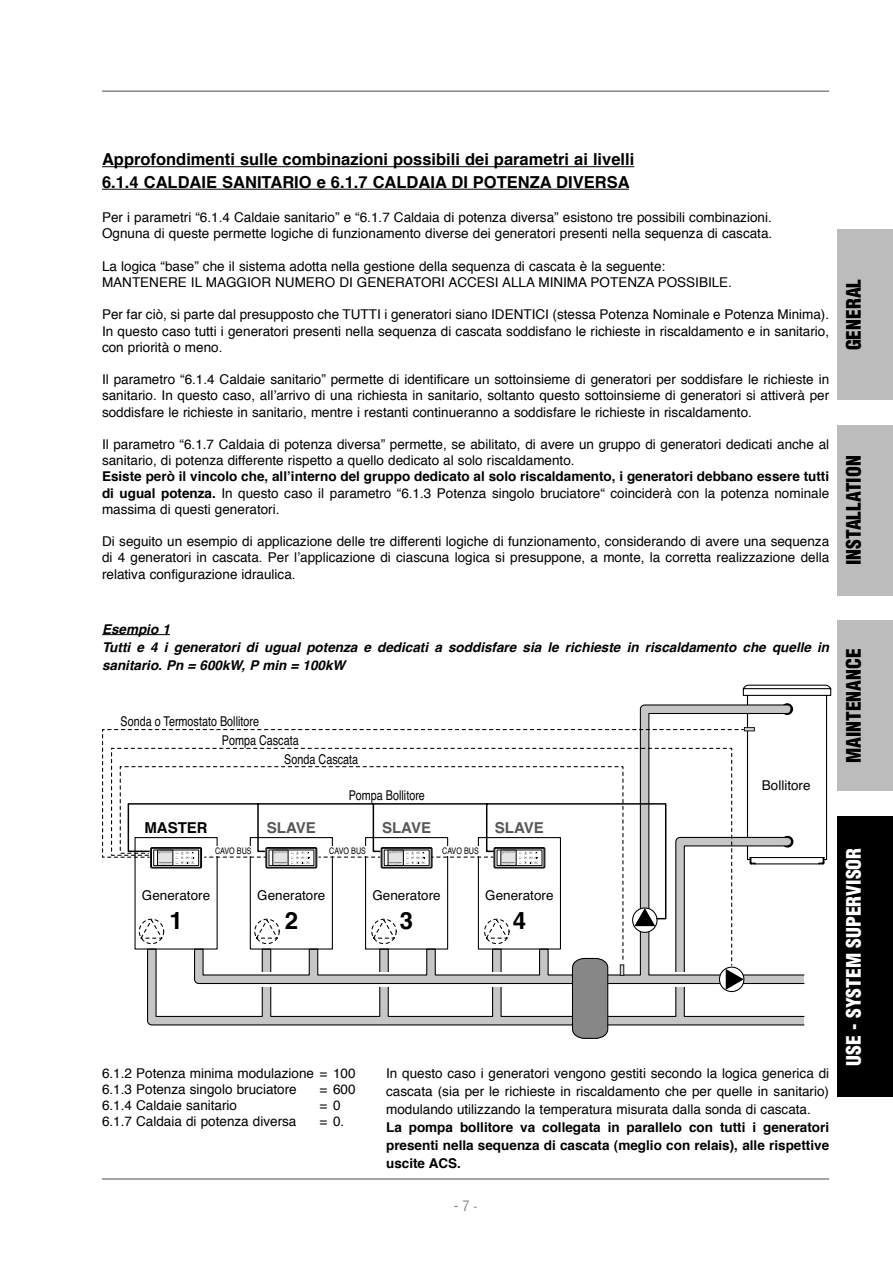
<style>
.page{position:relative;width:893px;height:1263px;background:#fff}
.page>*{position:absolute;margin:0;border:0;box-sizing:border-box;transform-origin:0 0}
.t1{font:700 24px "Helvetica";color:#000}
.t2{font:900 condensed 19.5px "Helvetica LT Std";color:#000}
.t3{font:900 condensed 19.5px "Helvetica LT Std";color:#fff}
.t4{font:700 16.5px/22.5px "Helvetica";color:#000}
.t5{font:700 15px "Helvetica";color:#575756}
.t6{font:700 15px "Helvetica";color:#000}
.t7{font:condensed 14.25px "Helvetica LT Std";color:#878787}
.t8{font:13.5px/16.2px "Helvetica";color:#000}
.t9{font:700 13.5px/16.2px "Helvetica";color:#000;text-align:justify}
.t10{font:italic 700 13.5px/18px "Helvetica";color:#000}
.t11{font:13.5px "Helvetica";color:#000;scale:.8 1}
.t12{font:9px "Helvetica";color:#000;scale:.8 1}
.s1{font-weight:400}
.s2{font-size:12px}
</style>
<div class="page">
<hr style="left:102px;top:166px;width:532px;height:1px;background:#000">
<hr style="left:102px;top:189px;width:527px;height:1px;background:#000">
<hr style="left:102px;top:634px;width:68px;height:1px;background:#000">
<svg style="left:102px;top:694px;width:703px;height:344px"></svg>
<svg style="left:110px;top:747px;width:623px;height:219px"></svg>
<svg style="left:127px;top:802px;width:540px;height:118px"></svg>
<hr style="left:102px;top:90px;width:727px;height:2px;background:#878787">
<hr style="left:102px;top:1178px;width:727px;height:2px;background:#878787">
<div style="left:838px;top:230px;width:55px;height:170px;background:#bcbcbc"></div>
<div style="left:838px;top:425px;width:55px;height:170px;background:#bcbcbc"></div>
<div style="left:838px;top:621px;width:55px;height:170px;background:#bcbcbc"></div>
<div style="left:838px;top:816px;width:55px;height:281px;background:#000"></div>
<p class="t4" style="left:102px;top:149px;width:534px">Approfondimenti sulle combinazioni possibili dei parametri ai livelli<br>6.1.4 Caldaie</p>
<p class="t4" style="left:222px;top:171px;width:11px">sanitario</p>
<p class="t4" style="left:317px;top:171px;width:113px">e 6.1.7 Caldaia</p>
<p class="t4" style="left:451px;top:171px;width:45px">di potenza</p>
<p class="t4" style="left:556px;top:171px;width:23px">diversa</p>
<p class="t8" style="left:102px;top:210px;width:672px">Per i parametri “6.1.4 Caldaie sanitario” e “6.1.7 Caldaia di potenza diversa” esistono tre possibili combinazioni.<br>Ognuna di queste permette logiche di funzionamento diverse dei generatori presenti nella sequenza di cascata.</p>
<p class="t8" style="left:102px;top:258px;width:631px">La logica “base” che il sistema adotta nella gestione della sequenza di cascata è la seguente:<br>MANTENERE IL MAGGIOR NUMERO DI GENERATORI ACCESI ALLA MINIMA POTENZA POSSIBILE.</p>
<p class="t8" style="left:102px;top:307px;width:729px;text-align:justify">Per far ciò, si parte dal presupposto che TUTTI i generatori siano IDENTICI (stessa Potenza Nominale e Potenza Minima).<br>In questo caso tutti i generatori presenti nella sequenza di cascata soddisfano le richieste in riscaldamento e in sanitario, con priorità o meno.</p>
<p class="t8" style="left:102px;top:372px;width:729px;text-align:justify">Il parametro “6.1.4 Caldaie sanitario” permette di identificare un sottoinsieme di generatori per soddisfare le richieste in sanitario. In questo caso, all’arrivo di una richiesta in sanitario, soltanto questo sottoinsieme di generatori si attiverà per soddisfare le richieste in sanitario, mentre i restanti continueranno a soddisfare le richieste in riscaldamento.</p>
<p class="t8" style="left:102px;top:437px;width:729px">Il parametro “6.1.7 Caldaia di potenza diversa” permette, se abilitato, di avere un gruppo di generatori dedicati anche al sanitario, di potenza differente rispetto a quello dedicato al solo riscaldamento.</p>
<p class="t9" style="left:102px;top:469px;width:729px">Esiste però il vincolo che, all’interno del gruppo dedicato al solo riscaldamento, i generatori debbano essere tutti di ugual potenza. <span class="s1">In questo caso il parametro “6.1.3 Potenza singolo bruciatore“ coinciderà con la potenza nominale massima di questi generatori.</span></p>
<p class="t8" style="left:102px;top:534px;width:729px;text-align:justify">Di seguito un esempio di applicazione delle tre differenti logiche di funzionamento, considerando di avere una sequenza di 4 generatori in cascata. Per l’applicazione di ciascuna logica si presuppone, a monte, la corretta realizzazione della relativa configurazione idraulica.</p>
<h2 class="t2" style="left:841px;top:350px;width:72px;rotate:-90deg">GENERAL</h2>
<h2 class="t2" style="left:841px;top:565px;width:109px;rotate:-90deg">INSTALLATION</h2>
<p class="t10" style="left:102px;top:620px;width:729px">Esempio 1<br>Tutti e 4 i generatori di ugual potenza e dedicati a soddisfare sia le richieste in riscaldamento che quelle in sanitario. Pn = 600kW, P min = 100kW</p>
<p class="t11" style="left:121px;top:711px;width:175px">Sonda o Termostato Bollitore</p>
<p class="t11" style="left:222px;top:730px;width:98px">Pompa Cascata</p>
<p class="t11" style="left:284px;top:749px;width:94px">Sonda Cascata</p>
<p class="t6" style="left:144px;top:816px;width:65px">MASTER</p>
<p class="t5" style="left:267px;top:816px;width:50px">SLAVE</p>
<p class="t11" style="left:349px;top:785px;width:97px">Pompa Bollitore</p>
<p class="t5" style="left:382px;top:816px;width:50px">SLAVE</p>
<p class="t12" style="left:215px;top:844px;width:47px">CAVO BUS</p>
<p class="t12" style="left:329px;top:844px;width:47px">CAVO BUS</p>
<p class="t12" style="left:442px;top:844px;width:47px">CAVO BUS</p>
<p class="t5" style="left:495px;top:816px;width:50px">SLAVE</p>
<p class="t8" style="left:142px;top:888px;width:70px">Generatore</p>
<h1 class="t1" style="left:169px;top:901px;width:15px">1</h1>
<p class="t8" style="left:257px;top:888px;width:70px">Generatore</p>
<h1 class="t1" style="left:285px;top:901px;width:15px">2</h1>
<p class="t8" style="left:372px;top:888px;width:70px">Generatore</p>
<h1 class="t1" style="left:400px;top:901px;width:15px">3</h1>
<p class="t8" style="left:485px;top:888px;width:70px">Generatore</p>
<h1 class="t1" style="left:513px;top:901px;width:15px">4</h1>
<p class="t8" style="left:762px;top:778px;width:50px">Bollitore</p>
<p class="t8" style="left:102px;top:1065px;width:255px">6.1.2 Potenza minima modulazione = 100<br>6.1.3 Potenza singolo bruciatore</p>
<p class="t8" style="left:320px;top:1081px;width:38px">= 600</p>
<p class="t8" style="left:102px;top:1097px;width:137px">6.1.4 Caldaie sanitario</p>
<p class="t8" style="left:320px;top:1097px;width:23px">= 0</p>
<p class="t8" style="left:102px;top:1114px;width:196px">6.1.7 Caldaia di potenza diversa</p>
<p class="t8" style="left:320px;top:1114px;width:26px">= 0.</p>
<p class="t8" style="left:386px;top:1064px;width:445px;line-height:18px;text-align:justify">In questo caso i generatori vengono gestiti secondo la logica generica di cascata (sia per le richieste in riscaldamento che per quelle in sanitario) modulando utilizzando la temperatura misurata dalla sonda di cascata.</p>
<p class="t9" style="left:386px;top:1118px;width:445px;line-height:18px">La pompa bollitore va collegata in parallelo con tutti i generatori presenti nella sequenza di cascata (meglio con relais), alle rispettive uscite ACS.</p>
<p class="t7" style="left:454px;top:1197px;width:25px">- 7 <span class="s2">-</span></p>
<h2 class="t2" style="left:841px;top:763px;width:115px;rotate:-90deg">MAINTENANCE</h2>
<h2 class="t3" style="left:841px;top:1066px;width:218px;rotate:-90deg">USE - SYSTEM SUPERVISOR</h2>
</div>
